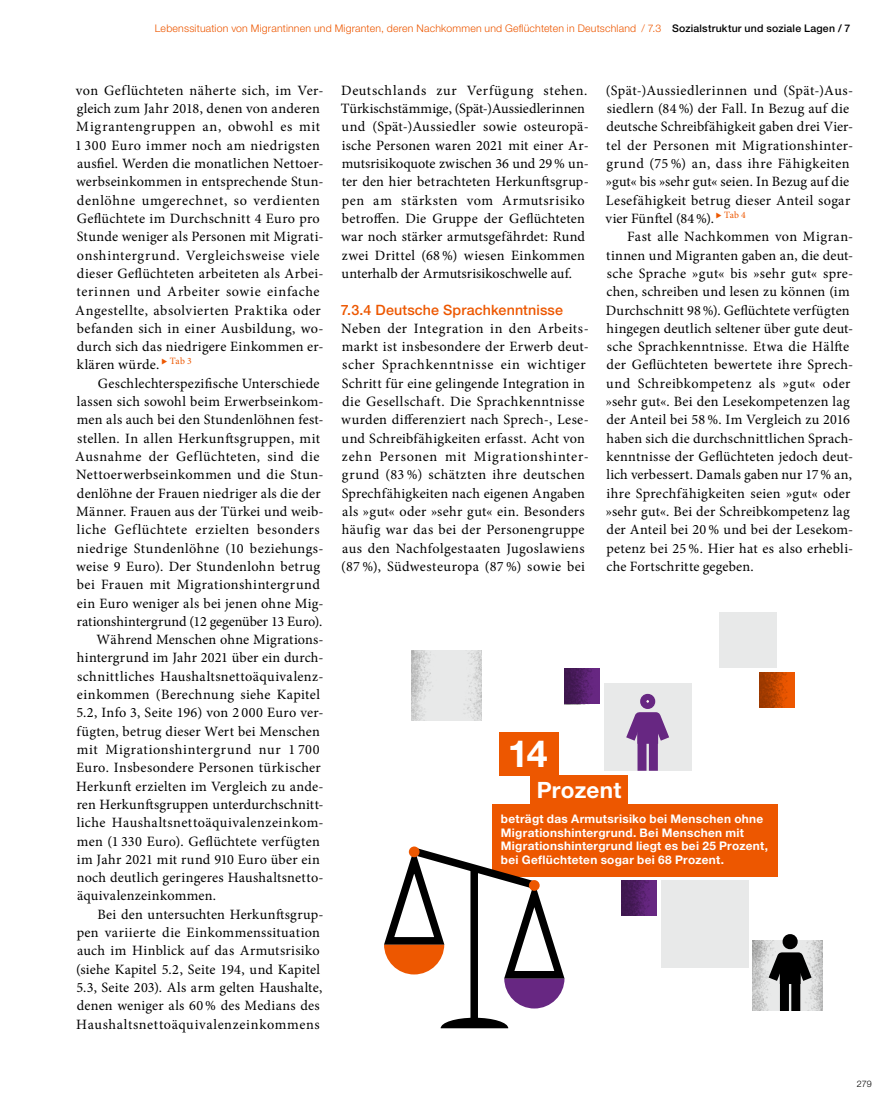
<style>
.page{position:relative;width:893px;height:1106px;background:#fff}
.page>*{position:absolute;margin:0;border:0;box-sizing:border-box;transform-origin:0 0}
.p10_illu_zahl{font:700 37.5px "Helvetica Neue";color:#fff}
.p11_illu_untertitel{font:700 22.5px "Helvetica Neue";letter-spacing:.01em;color:#fff}
.p1_Fließtext{font:14.25px/18.3px "Minion Pro";letter-spacing:.02em;color:#000}
.p2_Fließtext_ohne_Einzug{font:14.25px/18.3px "Minion Pro";letter-spacing:.03em;color:#000}
.h3_Zwischenheadline_orange{font:500 14.25px "Helvetica Neue";letter-spacing:.01em;color:#ed5700}
.p12_illu_fliess{font:700 11.85px/13.5px "Helvetica Neue";letter-spacing:.025em;color:#fff}
.t1{font:300 10.5px "Helvetica Neue";letter-spacing:.02em;color:#ed5700}
.t2{font:300 9px "Helvetica Neue";color:#000}
.s1{font-weight:500;color:#000}
</style>
<div class="page">
<img style="left:621px;top:880px;width:36px;height:36px">
<img style="left:564px;top:668px;width:36px;height:36px">
<div style="left:604px;top:683px;width:87px;height:87px;background:#e8e9e9"></div>
<div style="left:661px;top:880px;width:87px;height:87px;background:#e8e9e9"></div>
<img style="left:411px;top:650px;width:71px;height:70px">
<img style="left:752px;top:940px;width:70px;height:71px">
<div style="left:720px;top:612px;width:57px;height:55px;background:#e8e9e9"></div>
<img style="left:759px;top:672px;width:35px;height:35px">
<div style="left:637px;top:733px;width:9px;height:37px;background:#672782"></div>
<div style="left:649px;top:733px;width:9px;height:37px;background:#672782"></div>
<svg style="left:626px;top:698px;width:43px;height:52px"></svg>
<div style="left:640px;top:694px;width:15px;height:15px;border:9px solid #672782;border-radius:50%"></div>
<div style="left:780px;top:973px;width:9px;height:38px;background:#000"></div>
<div style="left:791px;top:973px;width:9px;height:38px;background:#000"></div>
<svg style="left:761px;top:938px;width:58px;height:52px"></svg>
<div style="left:783px;top:934px;width:15px;height:15px;border:9px solid #000;border-radius:50%"></div>
<div style="left:530px;top:775px;width:98px;height:29px;background:#ed5700"></div>
<div style="left:492px;top:804px;width:286px;height:72px;background:#ed5700"></div>
<div style="left:499px;top:732px;width:60px;height:43px;background:#ed5700"></div>
<div style="left:470px;top:868px;width:8px;height:156px;background:#000"></div>
<svg style="left:441px;top:1017px;width:67px;height:11px"></svg>
<svg style="left:384px;top:847px;width:186px;height:161px"></svg>
<div style="left:409px;top:846px;width:11px;height:11px;background:#ed5700;border-radius:50%"></div>
<p class="t1" style="left:155px;top:19px;width:697px">Lebenssituation von Migrantinnen und Migranten, deren Nachkommen und Geflüchteten in Deutschland / 7.3 <span class="s1">Sozialstruktur und soziale Lagen / 7</span></p>
<p class="p2_Fließtext_ohne_Einzug" style="left:75px;top:81px;width:250px">von Geflüchteten näherte sich, im Ver&shy;gleich zum Jahr 2018, denen von anderen Migrantengruppen an, obwohl es mit 1 300 Euro immer noch am niedrigsten ausfiel. Werden die monatlichen Nettoer&shy;werbseinkommen in entsprechende Stun&shy;denlöhne umgerechnet, so verdienten Geflüchtete im Durchschnitt 4 Euro pro Stunde weniger als Personen mit Migrati&shy;onshintergrund. Vergleichsweise viele dieser Geflüchteten arbeiteten als Arbei&shy;terinnen und Arbeiter sowie einfache Angestellte, absolvierten Praktika oder befanden sich in einer Ausbildung, wo&shy;durch sich das niedrigere Einkommen er&shy;klären würde. <sup>◆</sup> <sup>Tab</sup> <sup>3</sup></p>
<p class="p1_Fließtext" style="left:75px;top:374px;width:250px;text-indent:23px">Geschlechterspezifische Unterschiede lassen sich sowohl beim Erwerbseinkom&shy;men als auch bei den Stundenlöhnen fest&shy;stellen. In allen Herkunftsgruppen, mit Ausnahme der Geflüchteten, sind die Nettoerwerbseinkommen und die Stun&shy;denlöhne der Frauen niedriger als die der Männer. Frauen aus der Türkei und weib&shy;liche Geflüchtete erzielten besonders niedrige Stundenlöhne (10 beziehungs&shy;weise 9 Euro). Der Stundenlohn betrug bei Frauen mit Migrationshintergrund ein Euro weniger als bei jenen ohne Mig&shy;rationshintergrund (12 gegenüber 13 Euro).</p>
<p class="p1_Fließtext" style="left:76px;top:630px;width:249px;text-indent:20px">Während Menschen ohne Migrations&shy;hintergrund im Jahr 2021 über ein durch&shy;schnittliches Haushaltsnettoäquivalenz&shy;einkommen (Berechnung siehe Kapitel 5.2, Info 3, Seite 196) von 2 000 Euro ver&shy;fügten, betrug dieser Wert bei Menschen mit Migrationshintergrund nur 1 700<br>Euro. Insbesondere Personen türkischer Herkunft erzielten im Vergleich zu ande&shy;ren Herkunftsgruppen unterdurchschnitt&shy;liche Haushaltsnettoäquivalenzeinkom&shy;men (1 330 Euro). Geflüchtete verfügten im Jahr 2021 mit rund 910 Euro über ein noch deutlich geringeres Haushaltsnetto&shy;äquivalenzeinkommen.</p>
<p class="p1_Fließtext" style="left:76px;top:905px;width:249px;text-indent:21px">Bei den untersuchten Herkunftsgrup&shy;pen variierte die Einkommenssituation auch im Hinblick auf das Armutsrisiko (siehe Kapitel 5.2, Seite 194, und Kapitel 5.3, Seite 203). Als arm gelten Haushalte, denen weniger als 60% des Medians des Haushaltsnettoäquivalenzeinkommens</p>
<p class="p1_Fließtext" style="left:341px;top:81px;width:249px">Deutschlands zur Verfügung stehen.<br>Türkischstämmige, (Spät-)Aussiedlerinnen und (Spät-)Aussiedler sowie osteuropä&shy;ische Personen waren 2021 mit einer Ar&shy;mutsrisikoquote zwischen 36 und 29% un&shy;ter den hier betrachteten Herkunftsgrup&shy;pen am stärksten vom Armutsrisiko betroffen. Die Gruppe der Geflüchteten war noch stärker armutsgefährdet: Rund zwei Drittel (68 %) wiesen Einkommen unterhalb der Armutsrisikoschwelle auf.</p>
<h3 class="h3_Zwischenheadline_orange" style="left:341px;top:298px;width:224px">7.3.4 Deutsche Sprachkenntnisse</h3>
<p class="p2_Fließtext_ohne_Einzug" style="left:341px;top:319px;width:249px">Neben der Integration in den Arbeits&shy;markt ist insbesondere der Erwerb deut&shy;scher Sprachkenntnisse ein wichtiger Schritt für eine gelingende Integration in die Gesellschaft. Die Sprachkenntnisse wurden differenziert nach Sprech-, Lese&shy;und Schreibfähigkeiten erfasst. Acht von zehn Personen mit Migrationshinter&shy;grund (83 %) schätzten ihre deutschen Sprechfähigkeiten nach eigenen Angaben als »gut« oder »sehr gut« ein. Besonders häufig war das bei der Personengruppe aus den Nachfolgestaaten Jugoslawiens (87 %), Südwesteuropa (87 %) sowie bei</p>
<p class="p2_Fließtext_ohne_Einzug" style="left:606px;top:81px;width:249px">(Spät-)Aussiedlerinnen und (Spät-)Aus&shy;siedlern (84%) der Fall. In Bezug auf die deutsche Schreibfähigkeit gaben drei Vier&shy;tel der Personen mit Migrationshinter&shy;grund (75 %) an, dass ihre Fähigkeiten »gut« bis »sehr gut« seien. In Bezug auf die Lesefähigkeit betrug dieser Anteil sogar vier Fünftel (84%). <sup>◆</sup> <sup>Tab</sup> <sup>4</sup></p>
<p class="p1_Fließtext" style="left:606px;top:228px;width:249px;text-indent:21px">Fast alle Nachkommen von Migran&shy;tinnen und Migranten gaben an, die deut&shy;sche Sprache »gut« bis »sehr gut« spre&shy;chen, schreiben und lesen zu können (im Durchschnitt 98%). Geflüchtete verfügten hingegen deutlich seltener über gute deut&shy;sche Sprachkenntnisse. Etwa die Hälfte der Geflüchteten bewertete ihre Sprech&shy;und Schreibkompetenz als »gut« oder »sehr gut«. Bei den Lesekompetenzen lag der Anteil bei 58%. Im Vergleich zu 2016 haben sich die durchschnittlichen Sprach&shy;kenntnisse der Geflüchteten jedoch deut&shy;lich verbessert. Damals gaben nur 17% an, ihre Sprechfähigkeiten seien »gut« oder »sehr gut«. Bei der Schreibkompetenz lag der Anteil bei 20% und bei der Lesekom&shy;petenz bei 25%. Hier hat es also erhebli&shy;che Fortschritte gegeben.</p>
<p class="p10_illu_zahl" style="left:508px;top:724px;width:41px">14</p>
<p class="p11_illu_untertitel" style="left:537px;top:772px;width:86px">Prozent</p>
<p class="p12_illu_fliess" style="left:501px;top:812px;width:269px">beträgt das Armutsrisiko bei Menschen ohne Migrationshintergrund. Bei Menschen mit Migrationshintergrund liegt es bei 25 Prozent, bei Geflüchteten sogar bei 68 Prozent.</p>
<p class="t2" style="left:857px;top:1076px;width:17px">279</p>
</div>
